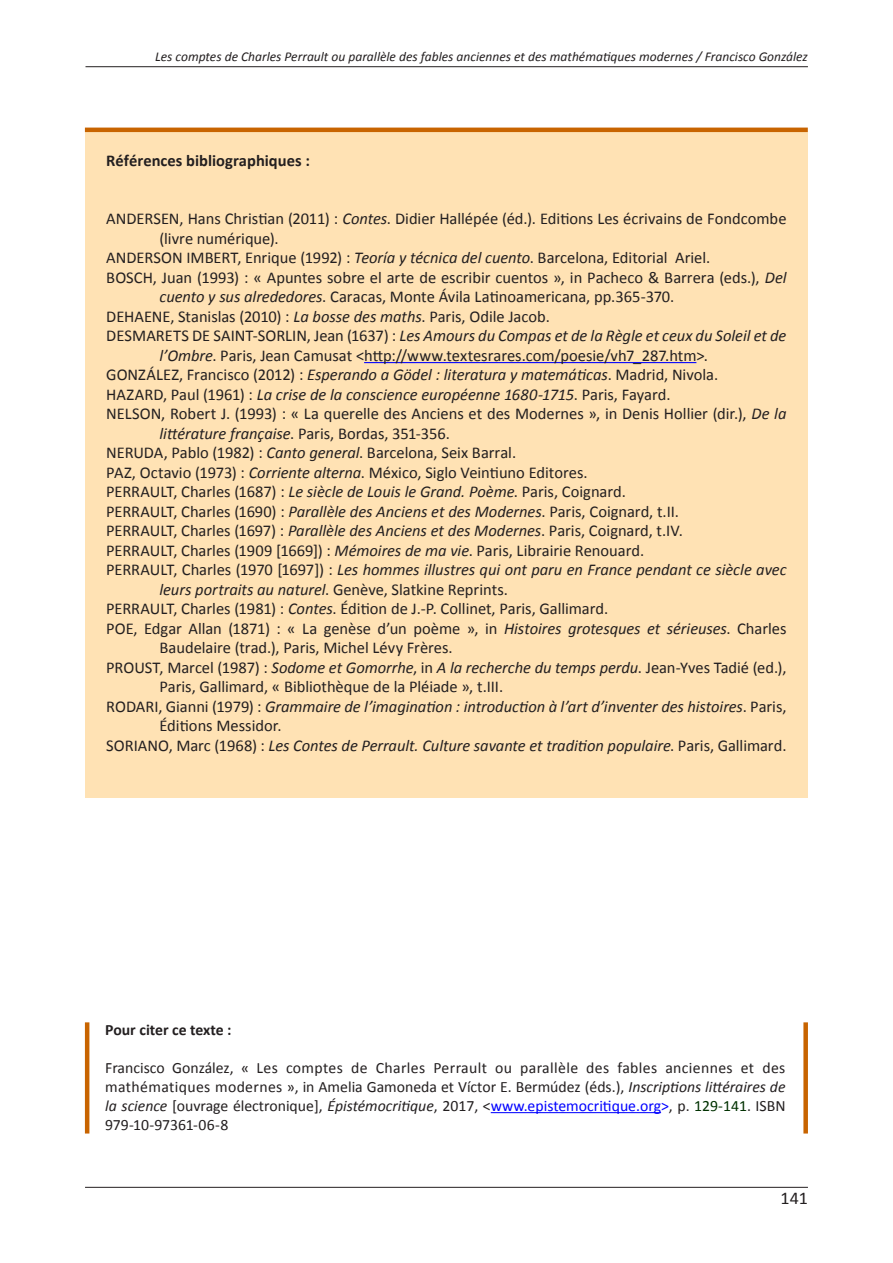
<style>
.page{position:relative;width:893px;height:1263px;background:#fff}
.page>*{position:absolute;margin:0;border:0;box-sizing:border-box;transform-origin:0 0}
.t1{font:18px "Calibri";color:#231f20}
.t2{font:16.5px/19.5px "Calibri";letter-spacing:-.005em;color:#231f20}
.t3{font:italic 16.5px/19.5px "Calibri";letter-spacing:-.005em;color:#231f20}
.t4{font:700 16.5px "Calibri";color:#231f20}
.t5{font:15.75px/18.9px "Calibri";color:#231f20;text-align:justify}
.t6{font:700 15.75px "Calibri";color:#231f20}
.t7{font:italic 13.5px "Calibri";color:#231f20}
.s1{font-style:italic}
.s2{font-style:normal}
.s3{color:#00f}
.s4{color:#003100}
</style>
<div class="page">
<hr style="left:85px;top:1187px;width:723px;height:1px;background:#231f20">
<hr style="left:86px;top:66px;width:722px;height:1px;background:#231f20">
<div style="left:85px;top:132px;width:723px;height:665px;background:#ffe2b4"></div>
<hr style="left:364px;top:362px;width:332px;height:1px;background:#00f">
<hr style="left:491px;top:1112px;width:170px;height:1px;background:#00f">
<hr style="left:85px;top:1022px;width:4px;height:111px;background:#c86400">
<div style="left:803px;top:1022px;width:5px;height:111px;background:#c86400"></div>
<hr style="left:85px;top:128px;width:723px;height:4px;background:#c86400">
<p class="t7" style="left:155px;top:48px;width:654px">Les comptes de Charles Perrault ou parallèle des fables anciennes et des mathématiques modernes / Francisco González</p>
<p class="t4" style="left:106px;top:150px;width:205px">Références bibliographiques :</p>
<p class="t2" style="left:159px;top:208px;width:629px;text-indent:-53px">ANDERSEN, Hans Christian (2011) : <span class="s1">Contes</span>. Didier Hallépée (éd.). Editions Les écrivains de Fondcombe (livre numérique).</p>
<p class="t2" style="left:106px;top:247px;width:605px">ANDERSON IMBERT, Enrique (1992) : <span class="s1">Teoría y técnica del cuento</span>. Barcelona, Editorial Ariel.</p>
<p class="t2" style="left:159px;top:267px;width:629px;text-indent:-53px">BOSCH, Juan (1993) : « Apuntes sobre el arte de escribir cuentos », in Pacheco &amp; Barrera (eds.), <span class="s1">Del cuento y sus alrededores</span>. Caracas, Monte Ávila Latinoamericana, pp.365-370.</p>
<p class="t2" style="left:106px;top:306px;width:445px">DEHAENE, Stanislas (2010) : <span class="s1">La bosse des maths</span>. Paris, Odile Jacob.</p>
<p class="t2" style="left:159px;top:325px;width:628px;text-indent:-53px">DESMARETS DE SAINT-SORLIN, Jean (1637) : <span class="s1">Les Amours du Compas et de la Règle et ceux du Soleil et de l’Ombre</span>. Paris, Jean Camusat &lt;http://www.textesrares.com/poesie/vh7_287.htm&gt;.</p>
<p class="t2" style="left:106px;top:364px;width:613px">GONZÁLEZ, Francisco (2012) : <span class="s1">Esperando a Gödel : literatura y matemáticas</span>. Madrid, Nivola.</p>
<p class="t3" style="left:106px;top:384px;width:566px"><span class="s2">HAZARD, Paul (1961) :</span> La crise de la conscience européenne 1680-1715<span class="s2">. Paris, Fayard.</span></p>
<p class="t2" style="left:159px;top:403px;width:629px;text-indent:-53px">NELSON, Robert J. (1993) : « La querelle des Anciens et des Modernes », in Denis Hollier (dir.), <span class="s1">De la littérature française</span>. Paris, Bordas, 351-356.</p>
<p class="t2" style="left:106px;top:442px;width:411px">NERUDA, Pablo (1982) : <span class="s1">Canto general</span>. Barcelona, Seix Barral.</p>
<p class="t2" style="left:106px;top:462px;width:483px">PAZ, Octavio (1973) : <span class="s1">Corriente alterna</span>. México, Siglo Veintiuno Editores.</p>
<p class="t2" style="left:106px;top:481px;width:521px">PERRAULT, Charles (1687) : <span class="s1">Le siècle de Louis le Grand. Poème</span>. Paris, Coignard.</p>
<p class="t2" style="left:106px;top:501px;width:574px">PERRAULT, Charles (1690) : <span class="s1">Parallèle des Anciens et des Modernes</span>. Paris, Coignard, t.II.</p>
<p class="t2" style="left:106px;top:520px;width:578px">PERRAULT, Charles (1697) : <span class="s1">Parallèle des Anciens et des Modernes</span>. Paris, Coignard, t.IV.</p>
<p class="t2" style="left:106px;top:540px;width:539px">PERRAULT, Charles (1909 [1669]) : <span class="s1">Mémoires de ma vie</span>. Paris, Librairie Renouard.</p>
<p class="t3" style="left:159px;top:559px;width:628px;text-indent:-53px"><span class="s2">PERRAULT, Charles (1970 [1697]) :</span> Les hommes illustres qui ont paru en France pendant ce siècle avec leurs portraits au naturel<span class="s2">. Genève, Slatkine Reprints.</span></p>
<p class="t2" style="left:106px;top:598px;width:503px">PERRAULT, Charles (1981) : <span class="s1">Contes</span>. Édition de J.-P. Collinet, Paris, Gallimard.</p>
<p class="t2" style="left:159px;top:618px;width:629px;text-indent:-53px">POE, Edgar Allan (1871) : « La genèse d’un poème », in <span class="s1">Histoires grotesques et sérieuses</span>. Charles<br>Baudelaire (trad.), Paris, Michel Lévy Frères.</p>
<p class="t2" style="left:159px;top:657px;width:629px;text-indent:-53px">PROUST, Marcel (1987) : <span class="s1">Sodome et Gomorrhe</span>, in <span class="s1">A la recherche du temps perdu</span>. Jean-Yves Tadié (ed.),<br>Paris, Gallimard, « Bibliothèque de la Pléiade », t.III.</p>
<p class="t3" style="left:159px;top:696px;width:629px;text-indent:-53px"><span class="s2">RODARI, Gianni (1979) :</span> Grammaire de l’imagination : introduction à l’art d’inventer des histoires<span class="s2">. Paris,<br>Éditions Messidor.</span></p>
<p class="t3" style="left:106px;top:735px;width:682px"><span class="s2">SORIANO, Marc (1968) :</span> Les Contes de Perrault. Culture savante et tradition populaire<span class="s2">. Paris, Gallimard.</span></p>
<p class="t6" style="left:105px;top:1020px;width:128px">Pour citer ce texte :</p>
<p class="t5" style="left:105px;top:1058px;width:682px">Francisco González, « Les comptes de Charles Perrault ou parallèle des fables anciennes et des mathématiques modernes », in Amelia Gamoneda et Víctor E. Bermúdez (éds.), <span class="s1">Inscriptions littéraires de la science</span> [ouvrage électronique], <span class="s1">Épistémocritique</span>, 2017, &lt;<span class="s3">www.epistemocritique.org&gt;</span>, p. <span class="s4">129-141</span>. ISBN 979-10-97361-06-8</p>
<p class="t1" style="left:781px;top:1187px;width:29px">141</p>
</div>
